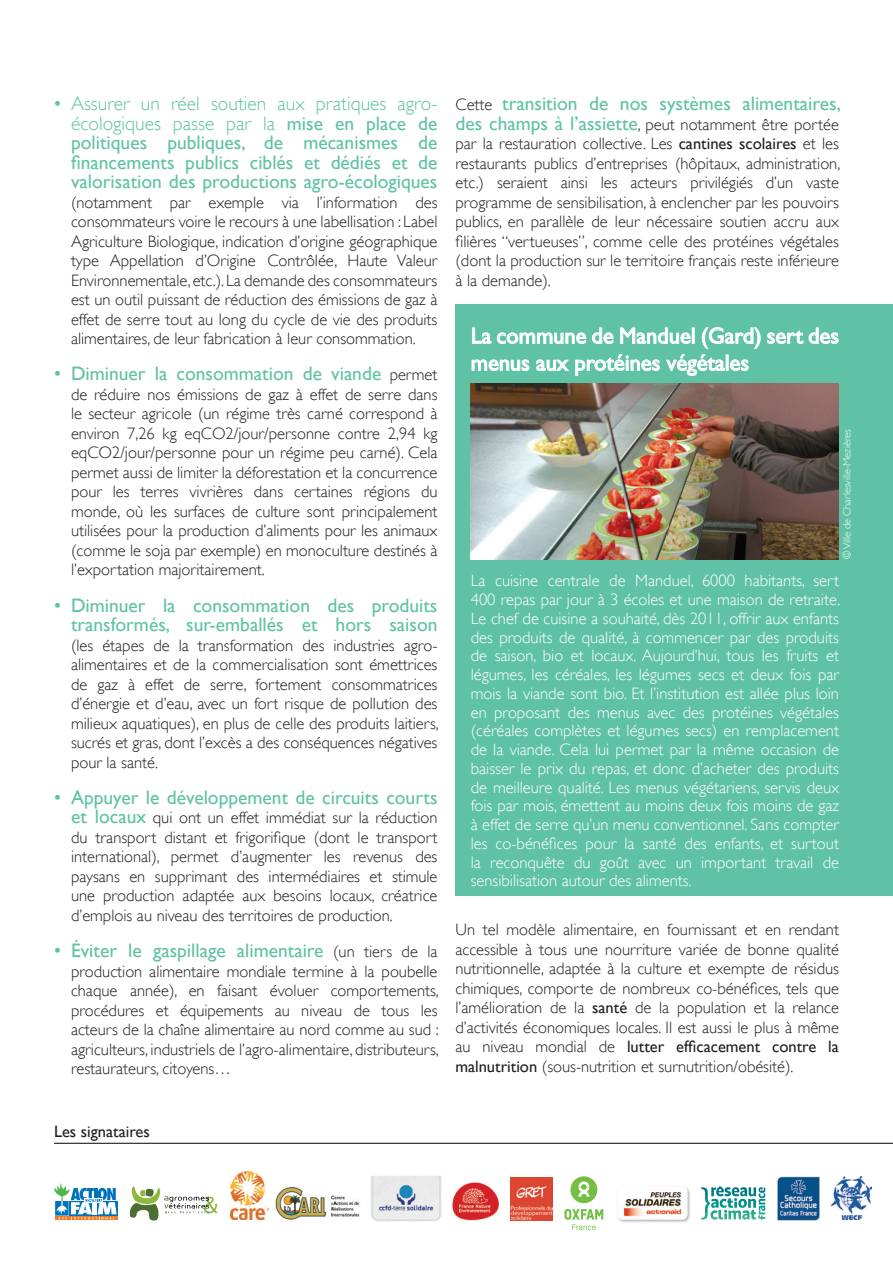
<style>
.page{position:relative;width:893px;height:1263px;background:#fff}
.page>*{position:absolute;margin:0;border:0;box-sizing:border-box;transform-origin:0 0}
.t1{font:22.5px/27px "Gill Sans";color:#fff}
.t2{font:19.5px/19.5px "Gill Sans";color:#5fc2a4;text-align:justify}
.t3{font:300 16.5px/19.5px "Gill Sans";color:#231f20;text-align:justify}
.t4{font:300 16.5px/18.8px "Gill Sans";color:#fff;text-align:justify}
.t5{font:16.5px "Gill Sans";color:#231f20}
.t6{font:300 10.5px "Gill Sans";color:#fff}
.s1{font-weight:300}
.s2{font-weight:300;font-size:16.5px;color:#231f20}
.s3{font-weight:400;font-size:19.5px;color:#5fc2a4}
.s4{font-weight:400}
</style>
<div class="page">
<div style="left:455px;top:304px;width:438px;height:592px;background:#5fc2a4"></div>
<svg style="left:767px;top:330px;width:36px;height:14px"></svg>
<svg style="left:809px;top:328px;width:29px;height:16px"></svg>
<svg style="left:472px;top:327px;width:288px;height:49px"></svg>
<img style="left:471px;top:384px;width:368px;height:176px">
<div style="left:70px;top:1201px;width:48px;height:14px;background:#0071bb"></div>
<svg style="left:55px;top:1216px;width:63px;height:4px"></svg>
<svg style="left:54px;top:1183px;width:63px;height:36px"></svg>
<img style="left:230px;top:1172px;width:38px;height:47px">
<img style="left:371px;top:1175px;width:71px;height:47px">
<img style="left:452px;top:1182px;width:47px;height:38px">
<img style="left:511px;top:1177px;width:41px;height:43px">
<img style="left:777px;top:1176px;width:43px;height:44px">
<svg style="left:701px;top:1186px;width:64px;height:33px"></svg>
<img style="left:831px;top:1176px;width:40px;height:44px">
<svg style="left:570px;top:1176px;width:27px;height:27px"></svg>
<svg style="left:564px;top:1209px;width:39px;height:21px"></svg>
<svg style="left:130px;top:1186px;width:88px;height:35px"></svg>
<img style="left:275px;top:1187px;width:85px;height:33px">
<img style="left:618px;top:1187px;width:73px;height:36px">
<hr style="left:54px;top:1143px;width:839px;height:1px;background:#231f20">
<p class="t2" style="left:71px;top:93px;width:368px;text-indent:-17px">• <span class="s1">Assurer un réel soutien aux pratiques agro&shy;écologiques passe par la</span> mise en place de politiques publiques, de mécanismes de financements publics ciblés et dédiés et de valorisation des productions agro-écologiques</p>
<p class="t3" style="left:71px;top:192px;width:368px">(notamment par exemple via l’information des consommateurs voire le recours à une labellisation : Label Agriculture Biologique, indication d’origine géographique type Appellation d’Origine Contrôlée, Haute Valeur Environnementale, etc.). La demande des consommateurs est un outil puissant de réduction des émissions de gaz à effet de serre tout au long du cycle de vie des produits alimentaires, de leur fabrication à leur consommation.</p>
<p class="t2" style="left:54px;top:364px;width:385px">• Diminuer la consommation de viande <span class="s2">permet</span></p>
<p class="t3" style="left:71px;top:384px;width:368px">de réduire nos émissions de gaz à effet de serre dans le secteur agricole (un régime très carné correspond à environ 7,26 kg eqCO2/jour/personne contre 2,94 kg eqCO2/jour/personne pour un régime peu carné). Cela permet aussi de limiter la déforestation et la concurrence pour les terres vivrières dans certaines régions du monde, où les surfaces de culture sont principalement utilisées pour la production d’aliments pour les animaux (comme le soja par exemple) en monoculture destinés à l’exportation majoritairement.</p>
<p class="t2" style="left:54px;top:595px;width:385px;text-align:right">• Diminuer la consommation des produits transformés, sur-emballés et hors saison</p>
<p class="t3" style="left:71px;top:635px;width:369px">(les étapes de la transformation des industries agro&shy;alimentaires et de la commercialisation sont émettrices de gaz à effet de serre, fortement consommatrices d’énergie et d’eau, avec un fort risque de pollution des milieux aquatiques), en plus de celle des produits laitiers, sucrés et gras, dont l’excès a des conséquences négatives pour la santé.</p>
<p class="t2" style="left:54px;top:787px;width:385px">• Appuyer le développement de circuits courts</p>
<p class="t3" style="left:71px;top:808px;width:368px"><span class="s3">et locaux</span> qui ont un effet immédiat sur la réduction du transport distant et frigorifique (dont le transport international), permet d’augmenter les revenus des paysans en supprimant des intermédiaires et stimule une production adaptée aux besoins locaux, créatrice d’emplois au niveau des territoires de production.</p>
<p class="t2" style="left:54px;top:940px;width:385px">• Éviter le gaspillage alimentaire <span class="s2">(un tiers de la</span></p>
<p class="t3" style="left:71px;top:961px;width:369px">production alimentaire mondiale termine à la poubelle chaque année), en faisant évoluer comportements, procédures et équipements au niveau de tous les acteurs de la chaîne alimentaire au nord comme au sud : agriculteurs, industriels de l’agro-alimentaire, distributeurs, restaurateurs, citoyens…</p>
<p class="t2" style="left:455px;top:93px;width:387px"><span class="s2">Cette</span> transition de nos systèmes alimentaires,</p>
<p class="t3" style="left:455px;top:114px;width:386px"><span class="s3">des champs à l’assiette</span>, peut notamment être portée par la restauration collective. Les <span class="s4">cantines scolaires</span> et les restaurants publics d’entreprises (hôpitaux, administration, etc.) seraient ainsi les acteurs privilégiés d’un vaste programme de sensibilisation, à enclencher par les pouvoirs publics, en parallèle de leur nécessaire soutien accru aux filières “vertueuses”, comme celle des protéines végétales (dont la production sur le territoire français reste inférieure à la demande).</p>
<p class="t1" style="left:471px;top:322px;width:370px">La commune de Manduel (Gard) sert des menus aux protéines végétales</p>
<p class="t6" style="left:841px;top:559px;width:131px;rotate:-90deg">© Ville de Charlesville-Mezières</p>
<p class="t4" style="left:471px;top:571px;width:371px">La cuisine centrale de Manduel, 6000 habitants, sert 400 repas par jour à 3 écoles et une maison de retraite.<br>Le chef de cuisine a souhaité, dès 2011, offrir aux enfants des produits de qualité, à commencer par des produits de saison, bio et locaux. Aujourd’hui, tous les fruits et légumes, les céréales, les légumes secs et deux fois par mois la viande sont bio. Et l’institution est allée plus loin en proposant des menus avec des protéines végétales (céréales complètes et légumes secs) en remplacement de la viande. Cela lui permet par la même occasion de baisser le prix du repas, et donc d’acheter des produits de meilleure qualité. Les menus végétariens, servis deux fois par mois, émettent au moins deux fois moins de gaz à effet de serre qu’un menu conventionnel. Sans compter les co-bénéfices pour la santé des enfants, et surtout la reconquête du goût avec un important travail de sensibilisation autour des aliments.</p>
<p class="t3" style="left:455px;top:920px;width:385px">Un tel modèle alimentaire, en fournissant et en rendant accessible à tous une nourriture variée de bonne qualité nutritionnelle, adaptée à la culture et exempte de résidus chimiques, comporte de nombreux co-bénéfices, tels que l’amélioration de la <span class="s4">santé</span> de la population et la relance d’activités économiques locales. Il est aussi le plus à même au niveau mondial de <span class="s4">lutter efficacement contre la malnutrition</span> (sous-nutrition et surnutrition/obésité).</p>
<p class="t5" style="left:54px;top:1121px;width:97px">Les signataires</p>
</div>
